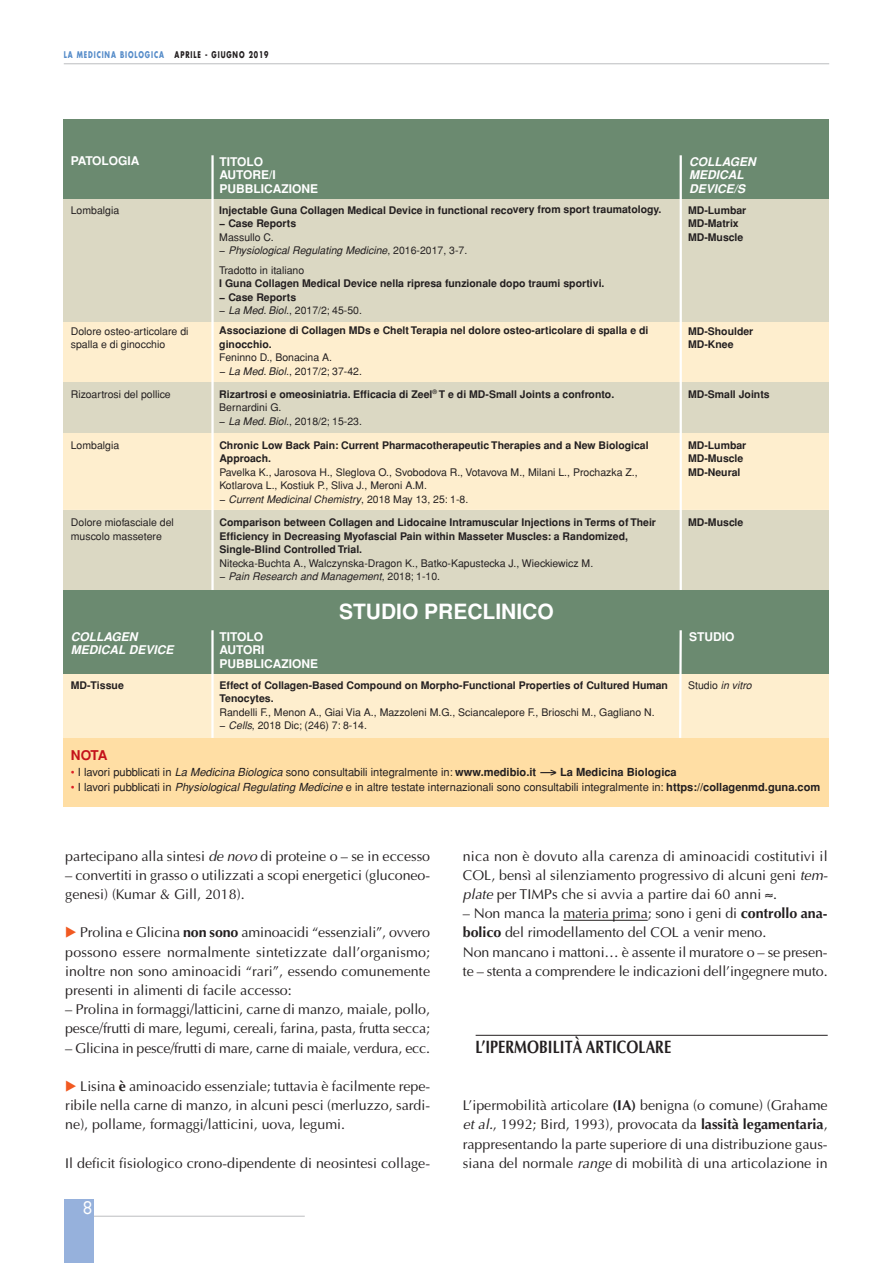
<style>
.page{position:relative;width:893px;height:1263px;background:#fff}
.page>*{position:absolute;margin:0;border:0;box-sizing:border-box;transform-origin:0 0}
.t1{font:700 21px "Helvetica";color:#fff}
.t2{font:700 18px "Optima";color:#231f20;scale:.8 1}
.t3{font:500 18px "Memphis";color:#fff}
.t4{font:14.25px/19.2px "Optima";letter-spacing:-.005em;color:#231f20;text-align:justify}
.t5{font:700 13.5px "Helvetica";color:#c4121a}
.t6{font:700 12px/13.5px "Helvetica";color:#fff}
.t7{font:italic 700 12px/13.5px "Helvetica";color:#fff}
.t8{font:11.1px "Helvetica";color:#231f20}
.t9{font:700 10.5px/13.5px "Helvetica";color:#231f20}
.t10{font:10.5px/13.5px "Helvetica";color:#231f20}
.t11{font:italic 10.5px/13.5px "Helvetica";color:#231f20}
.t12{font:700 9px "Futura";letter-spacing:.135em;color:#568cc9;scale:.7 1}
.s1{color:#231f20}
.s2{font-style:normal}
.s3{font-weight:400}
.s4{font-weight:400;font-style:italic}
.s5{font-style:italic}
.s6{color:#dd1d25}
.s7{font-weight:700}
</style>
<div class="page">
<hr style="left:85px;top:1216px;width:220px;height:1px;background:#bcbdc0">
<div style="left:64px;top:1199px;width:30px;height:64px;background:#96b1dc"></div>
<hr style="left:64px;top:64px;width:765px;height:1px;background:#bcbdc0">
<hr style="left:563px;top:920px;width:85px;height:1px;background:#231f20">
<hr style="left:476px;top:1035px;width:352px;height:1px;background:#231f20">
<div style="left:64px;top:322px;width:765px;height:416px;background:#feeece"></div>
<div style="left:64px;top:158px;width:765px;height:164px;background:#dbd8c3"></div>
<div style="left:64px;top:119px;width:765px;height:80px;background:#6b8a70"></div>
<div style="left:64px;top:382px;width:765px;height:50px;background:#dbd8c3"></div>
<div style="left:64px;top:510px;width:765px;height:106px;background:#dbd8c3"></div>
<hr style="left:211px;top:155px;width:3px;height:447px;background:#fff">
<hr style="left:680px;top:155px;width:2px;height:447px;background:#fff">
<div style="left:64px;top:590px;width:765px;height:84px;background:#6b8a70"></div>
<hr style="left:211px;top:630px;width:3px;height:108px;background:#fff">
<svg style="left:678px;top:630px;width:5px;height:108px"></svg>
<div style="left:64px;top:738px;width:765px;height:69px;background:#ffdea4"></div>
<p class="t12" style="left:64px;top:51px;width:294px">LA MEDICINA BIOLOGICA <span class="s1">APRILE - GIUGNO 2019</span></p>
<p class="t6" style="left:71px;top:154px;width:70px">PATOLOGIA</p>
<p class="t6" style="left:220px;top:155px;width:100px">TITOLO<br>AUTORE/I<br>PUBBLICAZIONE</p>
<p class="t7" style="left:689px;top:155px;width:68px">COLLAGEN<br>MEDICAL<br>DEVICE/S</p>
<p class="t9" style="left:219px;top:203px;width:444px">Injectable Guna Collagen Medical Device in functional recovery from sport traumatology. − Case Reports</p>
<p class="t11" style="left:219px;top:230px;width:250px"><span class="s2">Massullo C.<br>−</span> Physiological Regulating Medicine<span class="s2">, 2016-2017, 3-7.</span></p>
<p class="t10" style="left:219px;top:263px;width:87px">Tradotto in italiano</p>
<p class="t9" style="left:219px;top:277px;width:387px">I Guna Collagen Medical Device nella ripresa funzionale dopo traumi sportivi. − Case Reports<br><span class="s3">−</span> <span class="s4">La Med. Biol.</span><span class="s3">, 2017/2; 45-50.</span></p>
<p class="t10" style="left:71px;top:203px;width:50px">Lombalgia</p>
<p class="t9" style="left:688px;top:203px;width:60px">MD-Lumbar<br>MD-Matrix<br>MD-Muscle</p>
<p class="t9" style="left:219px;top:324px;width:431px">Associazione di Collagen MDs e Chelt Terapia nel dolore osteo-articolare di spalla e di ginocchio.</p>
<p class="t10" style="left:219px;top:351px;width:144px">Feninno D., Bonacina A.<br>− <span class="s5">La Med. Biol.</span>, 2017/2; 37-42.</p>
<p class="t10" style="left:71px;top:324px;width:119px">Dolore osteo-articolare di spalla e di ginocchio</p>
<p class="t9" style="left:688px;top:324px;width:67px">MD-Shoulder<br>MD-Knee</p>
<p class="t10" style="left:71px;top:388px;width:102px">Rizoartrosi del pollice</p>
<p class="t9" style="left:219px;top:387px;width:396px">Rizartrosi e omeosiniatria. Efficacia di Zeel<sup>®</sup> T e di MD-Small Joints a confronto.</p>
<p class="t9" style="left:688px;top:387px;width:83px">MD-Small Joints</p>
<p class="t10" style="left:219px;top:401px;width:144px">Bernardini G.<br>− <span class="s5">La Med. Biol.</span>, 2018/2; 15-23.</p>
<p class="t10" style="left:71px;top:439px;width:50px">Lombalgia</p>
<p class="t9" style="left:688px;top:438px;width:60px">MD-Lumbar<br>MD-Muscle<br>MD-Neural</p>
<p class="t9" style="left:219px;top:438px;width:431px">Chronic Low Back Pain: Current Pharmacotherapeutic Therapies and a New Biological<br>Approach.</p>
<p class="t10" style="left:219px;top:465px;width:420px">Pavelka K., Jarosova H., Sleglova O., Svobodova R., Votavova M., Milani L., Prochazka Z.,<br>Kotlarova L., Kostiuk P., Sliva J., Meroni A.M.<br>− <span class="s5">Current Medicinal Chemistry</span>, 2018 May 13, 25: 1-8.</p>
<p class="t10" style="left:71px;top:516px;width:104px">Dolore miofasciale del muscolo massetere</p>
<p class="t9" style="left:220px;top:516px;width:438px">Comparison between Collagen and Lidocaine Intramuscular Injections in Terms of Their</p>
<p class="t9" style="left:688px;top:516px;width:57px">MD-Muscle</p>
<p class="t9" style="left:220px;top:529px;width:410px">Efficiency in Decreasing Myofascial Pain within Masseter Muscles: a Randomized,<br>Single-Blind Controlled Trial.</p>
<p class="t10" style="left:220px;top:556px;width:375px">Nitecka-Buchta A., Walczynska-Dragon K., Batko-Kapustecka J., Wieckiewicz M. − <span class="s5">Pain Research and Management</span>, 2018; 1-10.</p>
<p class="t7" style="left:71px;top:630px;width:104px">COLLAGEN<br>MEDICAL DEVICE</p>
<h1 class="t1" style="left:339px;top:600px;width:216px">STUDIO PRECLINICO</h1>
<p class="t6" style="left:219px;top:630px;width:100px">TITOLO<br>AUTORI<br>PUBBLICAZIONE</p>
<p class="t6" style="left:689px;top:630px;width:47px">STUDIO</p>
<p class="t9" style="left:71px;top:678px;width:55px">MD-Tissue</p>
<p class="t9" style="left:220px;top:678px;width:450px">Effect of Collagen-Based Compound on Morpho-Functional Properties of Cultured Human</p>
<p class="t11" style="left:688px;top:679px;width:65px"><span class="s2">Studio</span> in vitro</p>
<p class="t9" style="left:220px;top:692px;width:56px">Tenocytes.</p>
<p class="t10" style="left:220px;top:705px;width:437px">Randelli F., Menon A., Giai Via A., Mazzoleni M.G., Sciancalepore F., Brioschi M., Gagliano N. − <span class="s5">Cells</span>, 2018 Dic; (246) 7: 8-14.</p>
<p class="t5" style="left:71px;top:747px;width:38px">NOTA</p>
<p class="t8" style="left:71px;top:766px;width:607px"><span class="s6">•</span> I lavori pubblicati in <span class="s5">La Medicina Biologica</span> sono consultabili integralmente in: <span class="s7">www.medibio.it</span> → <span class="s7">La Medicina Biologica</span></p>
<p class="t8" style="left:71px;top:781px;width:751px"><span class="s6">•</span> I lavori pubblicati in <span class="s5">Physiological Regulating Medicine</span> e in altre testate internazionali sono consultabili integralmente in: <span class="s7">https://collagenmd.guna.com</span></p>
<p class="t4" style="left:65px;top:846px;width:366px">partecipano alla sintesi <span class="s5">de novo</span> di proteine o – se in eccesso</p>
<p class="t4" style="left:65px;top:865px;width:366px">– convertiti in grasso o utilizzati a scopi energetici (gluconeo&shy;genesi) (Kumar &amp; Gill, 2018).</p>
<p class="t4" style="left:65px;top:923px;width:366px;text-indent:15px">Prolina e Glicina <span class="s7">non sono</span> aminoacidi “essenziali”, ovvero possono essere normalmente sintetizzate dall’organismo; inoltre non sono aminoacidi “rari”, essendo comunemente presenti in alimenti di facile accesso:</p>
<p class="t4" style="left:65px;top:999px;width:366px">– Prolina in formaggi/latticini, carne di manzo, maiale, pollo, pesce/frutti di mare, legumi, cereali, farina, pasta, frutta secca;</p>
<p class="t4" style="left:65px;top:1038px;width:366px">– Glicina in pesce/frutti di mare, carne di maiale, verdura, ecc.</p>
<p class="t4" style="left:65px;top:1076px;width:366px;text-indent:15px">Lisina <span class="s7">è</span> aminoacido essenziale; tuttavia è facilmente repe&shy;ribile nella carne di manzo, in alcuni pesci (merluzzo, sardi&shy;ne), pollame, formaggi/latticini, uova, legumi.</p>
<p class="t4" style="left:65px;top:1153px;width:366px">Il deficit fisiologico crono-dipendente di neosintesi collage-</p>
<p class="t3" style="left:83px;top:1201px;width:10px">8</p>
<p class="t4" style="left:463px;top:846px;width:366px">nica non è dovuto alla carenza di aminoacidi costitutivi il COL, bensì al silenziamento progressivo di alcuni geni <span class="s5">tem&shy;plate</span> per TIMPs che si avvia a partire dai 60 anni ≈.</p>
<p class="t4" style="left:463px;top:903px;width:366px;text-align:left">– Non manca la materia prima; sono i geni di <span class="s7">controllo ana&shy;bolico</span> del rimodellamento del COL a venir meno.<br>Non mancano i mattoni… è assente il muratore o – se presen&shy;te – stenta a comprendere le indicazioni dell’ingegnere muto.</p>
<p class="t2" style="left:476px;top:1036px;width:246px">L’IPERMOBILITÀ ARTICOLARE</p>
<p class="t4" style="left:463px;top:1095px;width:366px">L’ipermobilità articolare <span class="s7">(IA)</span> benigna (o comune) (Grahame <span class="s5">et al.</span>, 1992; Bird, 1993), provocata da <span class="s7">lassità legamentaria</span>, rappresentando la parte superiore di una distribuzione gaus&shy;siana del normale <span class="s5">range</span> di mobilità di una articolazione in</p>
</div>
